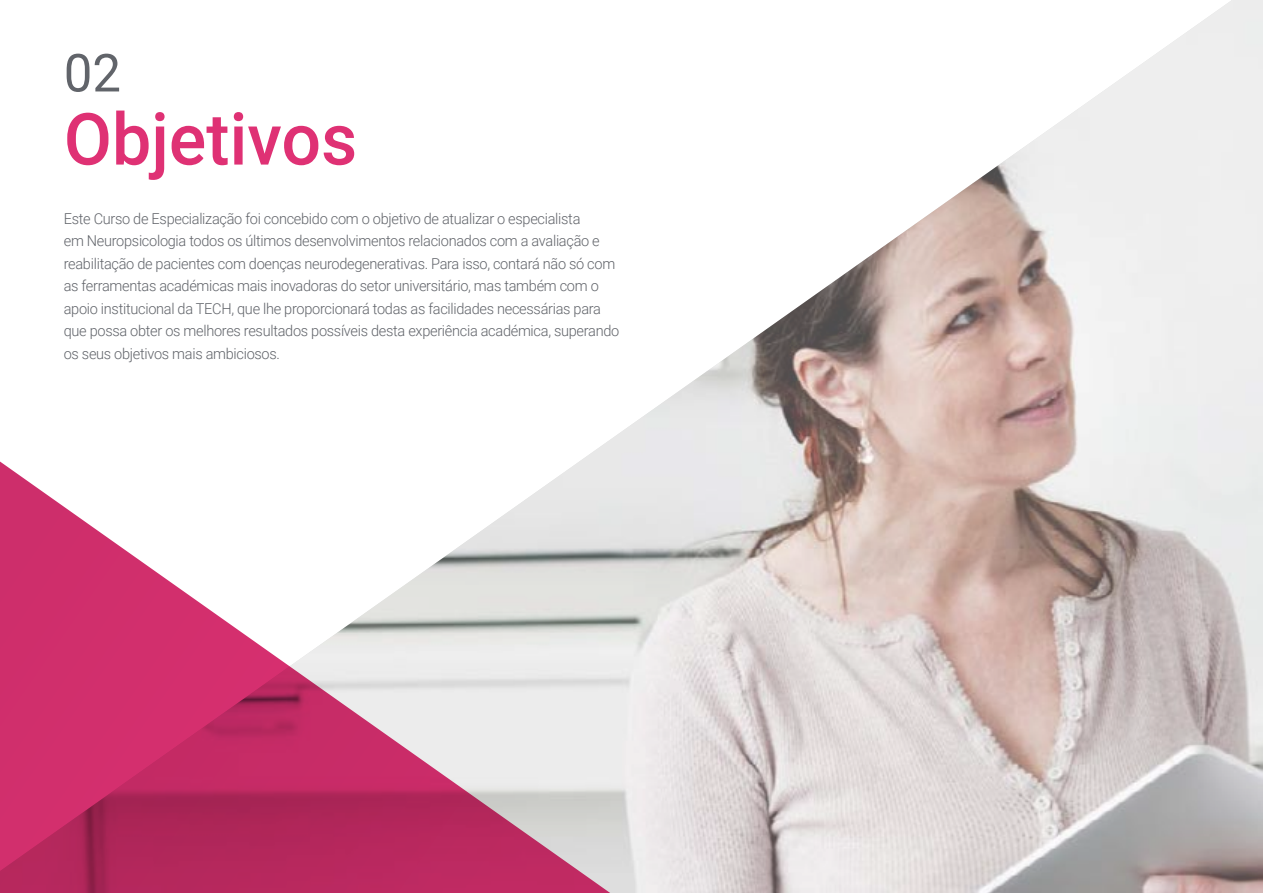
<style>
.page{position:relative;width:1263px;height:893px;background:#fff}
.page>*{position:absolute;margin:0;border:0;box-sizing:border-box;transform-origin:0 0}
.t1{font:500 72px "Roboto";color:#df3174}
.t2{font:52.5px "Roboto";color:#61646a}
.t3{font:300 15px/22.5px "Roboto";letter-spacing:-.02em;color:#61646a}
</style>
<div class="page">
<img style="left:602px;top:0;width:661px;height:893px">
<svg style="left:0;top:446px;width:640px;height:447px"></svg>
<h2 class="t2" style="left:64px;top:36px;width:59px">02</h2>
<h1 class="t1" style="left:64px;top:89px;width:295px">Objetivos</h1>
<p class="t3" style="left:64px;top:207px;width:557px">Este Curso de Especialização foi concebido com o objetivo de atualizar o especialista<br>em Neuropsicologia todos os últimos desenvolvimentos relacionados com a avaliação e reabilitação de pacientes com doenças neurodegenerativas. Para isso, contará não só com as ferramentas académicas mais inovadoras do setor universitário, mas também com o apoio institucional da TECH, que lhe proporcionará todas as facilidades necessárias para que possa obter os melhores resultados possíveis desta experiência académica, superando os seus objetivos mais ambiciosos.</p>
</div>
